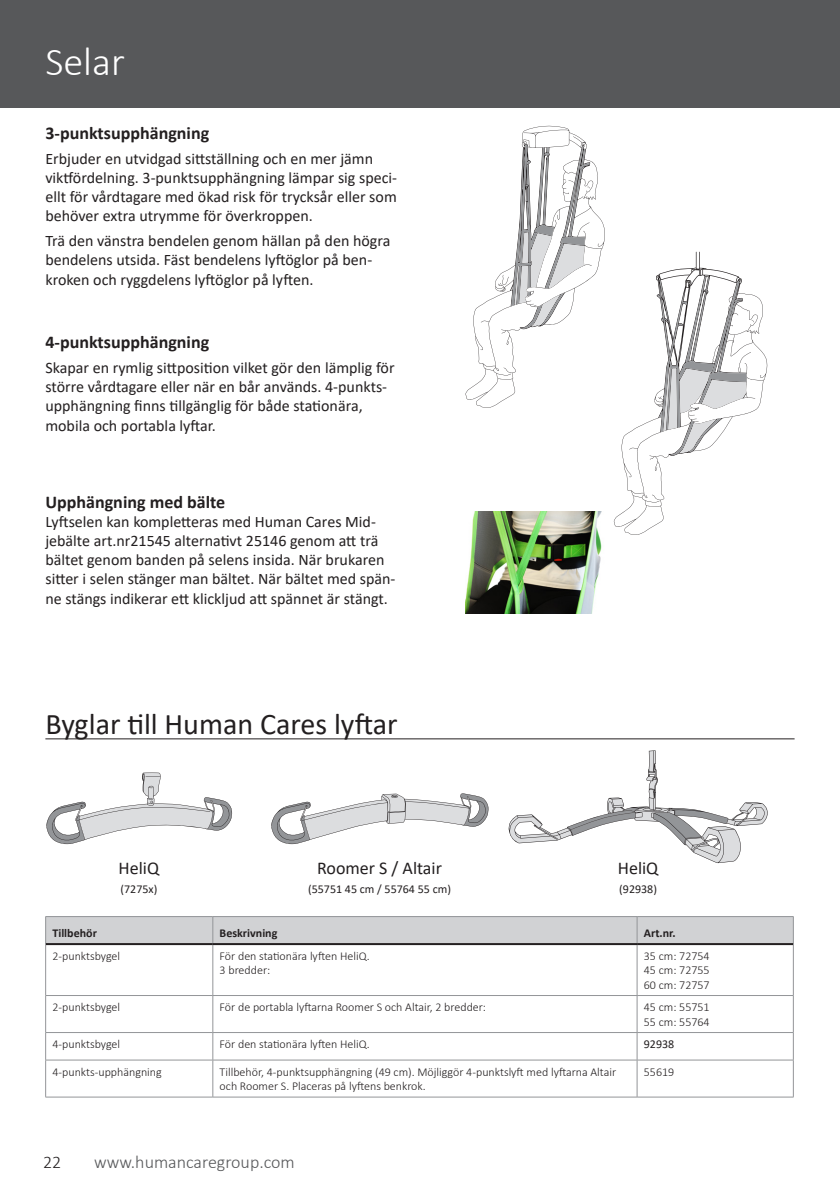
<style>
.page{position:relative;width:840px;height:1191px;background:#fff}
.page>*{position:absolute;margin:0;border:0;box-sizing:border-box;transform-origin:0 0}
.t1{font:300 40px "Calibri";color:#fff}
.Content_heading{font:30px "Calibri";color:#231f20}
.Body_Headline_-_small{font:700 18px "Calibri";color:#231f20}
.Body_text{font:18px "Calibri";color:#231f20}
.t2{font:300 18px "Calibri";color:#57585a}
.t3{font:300 18px "Calibri";color:#231f20}
.Body_text_-_small{font:16px/19.2px "Calibri";color:#231f20}
.Table_cell_text{font:300 12px/14.4px "Calibri";color:#231f20}
.Body_text-2{font:12px "Calibri";color:#231f20}
.Table_cell_headline{font:700 12px "Calibri";color:#231f20}
</style>
<div class="page">
<div style="left:0;top:0;width:839px;height:108px;background:#57585a"></div>
<svg style="left:46px;top:772px;width:186px;height:72px"></svg>
<svg style="left:271px;top:793px;width:217px;height:51px"></svg>
<svg style="left:508px;top:750px;width:259px;height:113px"></svg>
<hr style="left:45px;top:738px;width:749px;height:1px;background:#231f20">
<div style="left:45px;top:916px;width:748px;height:28px;background:#d1d2d4"></div>
<hr style="left:45px;top:944px;width:1px;height:51px;background:#939598">
<hr style="left:212px;top:945px;width:1px;height:50px;background:#939598">
<hr style="left:636px;top:945px;width:1px;height:50px;background:#939598">
<hr style="left:792px;top:944px;width:1px;height:51px;background:#939598">
<hr style="left:45px;top:995px;width:168px;height:1px;background:#939598">
<hr style="left:45px;top:995px;width:1px;height:37px;background:#939598">
<hr style="left:213px;top:995px;width:423px;height:1px;background:#939598">
<hr style="left:212px;top:995px;width:1px;height:37px;background:#939598">
<hr style="left:636px;top:995px;width:157px;height:1px;background:#939598">
<hr style="left:636px;top:995px;width:1px;height:37px;background:#939598">
<hr style="left:792px;top:995px;width:1px;height:37px;background:#939598">
<hr style="left:45px;top:1032px;width:168px;height:1px;background:#939598">
<svg style="left:45px;top:1032px;width:1px;height:27px"></svg>
<hr style="left:213px;top:1032px;width:423px;height:1px;background:#939598">
<svg style="left:212px;top:1032px;width:1px;height:27px"></svg>
<hr style="left:636px;top:1032px;width:157px;height:1px;background:#939598">
<svg style="left:636px;top:1033px;width:1px;height:26px"></svg>
<svg style="left:792px;top:1033px;width:1px;height:26px"></svg>
<hr style="left:45px;top:1059px;width:168px;height:1px;background:#939598">
<hr style="left:45px;top:1060px;width:1px;height:36px;background:#939598">
<hr style="left:213px;top:1059px;width:423px;height:1px;background:#939598">
<hr style="left:212px;top:1060px;width:1px;height:36px;background:#939598">
<hr style="left:636px;top:1059px;width:157px;height:1px;background:#939598">
<hr style="left:636px;top:1060px;width:1px;height:36px;background:#939598">
<hr style="left:792px;top:1060px;width:1px;height:36px;background:#939598">
<hr style="left:45px;top:1096px;width:168px;height:1px;background:#939598">
<hr style="left:213px;top:1096px;width:423px;height:1px;background:#939598">
<hr style="left:636px;top:1096px;width:157px;height:1px;background:#939598">
<hr style="left:46px;top:943px;width:167px;height:2px;background:#231f20">
<hr style="left:213px;top:943px;width:423px;height:2px;background:#231f20">
<hr style="left:636px;top:943px;width:156px;height:2px;background:#231f20">
<svg style="left:465px;top:125px;width:139px;height:283px"></svg>
<svg style="left:613px;top:252px;width:154px;height:283px"></svg>
<svg style="left:657px;top:277px;width:96px;height:178px"></svg>
<img style="left:465px;top:511px;width:137px;height:102px">
<h1 class="t1" style="left:45px;top:37px;width:81px">Selar</h1>
<p class="Body_Headline_-_small" style="left:45px;top:120px;width:165px">3-punktsupphängning</p>
<p class="Body_text_-_small" style="left:45px;top:148px;width:353px">Erbjuder en utvidgad sittställning och en mer jämn viktfördelning. 3-punktsupphängning lämpar sig speci&shy;ellt för vårdtagare med ökad risk för trycksår eller som behöver extra utrymme för överkroppen.</p>
<p class="Body_text_-_small" style="left:45px;top:231px;width:346px">Trä den vänstra bendelen genom hällan på den högra bendelens utsida. Fäst bendelens lyftöglor på ben&shy;kroken och ryggdelens lyftöglor på lyften.</p>
<p class="Body_Headline_-_small" style="left:45px;top:329px;width:165px">4-punktsupphängning</p>
<p class="Body_text_-_small" style="left:45px;top:358px;width:350px">Skapar en rymlig sittposition vilket gör den lämplig för större vårdtagare eller när en bår används. 4-punkts&shy;upphängning finns tillgänglig för både stationära, mobila och portabla lyftar.</p>
<p class="Body_Headline_-_small" style="left:45px;top:489px;width:181px">Upphängning med bälte</p>
<p class="Body_text_-_small" style="left:45px;top:511px;width:351px">Lyftselen kan kompletteras med Human Cares Mid&shy;jebälte art.nr21545 alternativt 25146 genom att trä bältet genom banden på selens insida. När brukaren sitter i selen stänger man bältet. När bältet med spän&shy;ne stängs indikerar ett klickljud att spännet är stängt.</p>
<p class="Content_heading" style="left:45px;top:703px;width:353px">Byglar till Human Cares lyftar</p>
<p class="Body_text" style="left:119px;top:855px;width:42px">HeliQ</p>
<p class="Body_text" style="left:317px;top:855px;width:126px">Roomer S / Altair</p>
<p class="Body_text" style="left:617px;top:855px;width:42px">HeliQ</p>
<p class="Body_text-2" style="left:120px;top:880px;width:38px">(7275x)</p>
<p class="Body_text-2" style="left:308px;top:880px;width:144px">(55751 45 cm / 55764 55 cm)</p>
<p class="Body_text-2" style="left:619px;top:880px;width:39px">(92938)</p>
<p class="Table_cell_headline" style="left:52px;top:924px;width:46px">Tillbehör</p>
<p class="Table_cell_headline" style="left:219px;top:924px;width:59px">Beskrivning</p>
<p class="Table_cell_headline" style="left:643px;top:924px;width:33px">Art.nr.</p>
<p class="Table_cell_text" style="left:52px;top:948px;width:69px">2-punktsbygel</p>
<p class="Table_cell_text" style="left:219px;top:948px;width:151px">För den stationära lyften HeliQ.</p>
<p class="Table_cell_text" style="left:219px;top:963px;width:52px">3 bredder:</p>
<p class="Table_cell_text" style="left:643px;top:948px;width:67px">35 cm: 72754</p>
<p class="Table_cell_text" style="left:643px;top:963px;width:67px">45 cm: 72755</p>
<p class="Table_cell_text" style="left:643px;top:977px;width:67px">60 cm: 72757</p>
<p class="Table_cell_text" style="left:52px;top:1000px;width:69px">2-punktsbygel</p>
<p class="Table_cell_text" style="left:219px;top:1000px;width:268px">För de portabla lyftarna Roomer S och Altair, 2 bredder:</p>
<p class="Table_cell_text" style="left:643px;top:1000px;width:67px">45 cm: 55751</p>
<p class="Table_cell_text" style="left:643px;top:1014px;width:67px">55 cm: 55764</p>
<p class="Table_cell_text" style="left:52px;top:1037px;width:69px">4-punktsbygel</p>
<p class="Table_cell_text" style="left:219px;top:1037px;width:151px">För den stationära lyften HeliQ.</p>
<p class="Body_text-2" style="left:643px;top:1036px;width:32px">92938</p>
<p class="Table_cell_text" style="left:52px;top:1064px;width:111px">4-punkts-upphängning</p>
<p class="Table_cell_text" style="left:219px;top:1064px;width:398px">Tillbehör, 4-punktsupphängning (49 cm). Möjliggör 4-punktslyft med lyftarna Altair och Roomer S. Placeras på lyftens benkrok.</p>
<p class="Table_cell_text" style="left:643px;top:1064px;width:32px">55619</p>
<p class="t3" style="left:43px;top:1151px;width:20px">22</p>
<p class="t2" style="left:94px;top:1151px;width:202px">www.humancaregroup.com</p>
</div>
